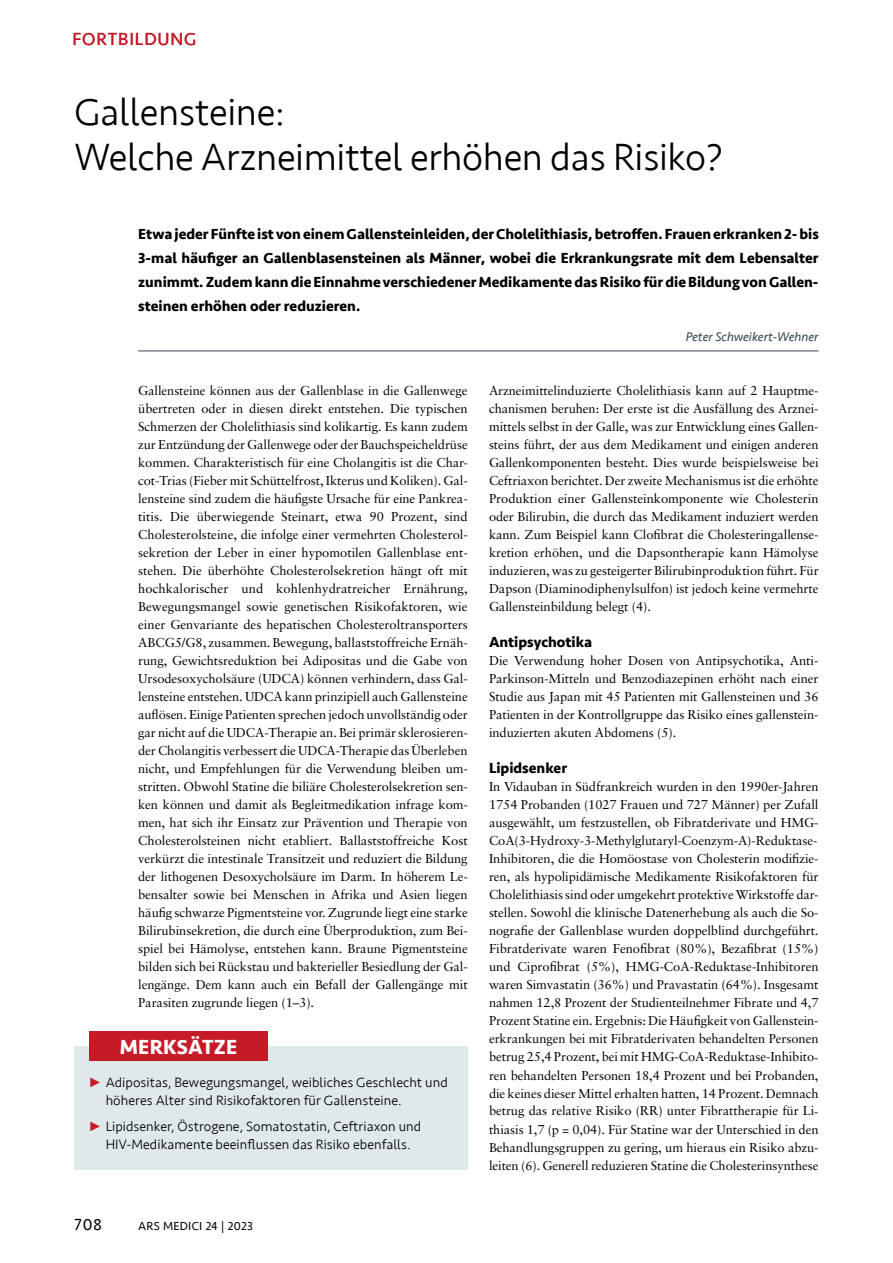
<style>
.page{position:relative;width:893px;height:1263px;background:#fff}
.page>*{position:absolute;margin:0;border:0;box-sizing:border-box;transform-origin:0 0}
.t1{font:300 39px/45px "Seravek";letter-spacing:-.01em;color:#000}
.t2{font:700 21px "Seravek";letter-spacing:.01em;color:#fff}
.t3{font:18px "Seravek";letter-spacing:.05em;color:#c61a27}
.t4{font:16.5px "Seravek";color:#000}
.t5{font:700 15px/24px "Seravek";color:#000;text-align:justify}
.t6{font:300 13.95px/18px "Seravek";letter-spacing:.005em;color:#000}
.t7{font:12.9px/18px "Sabon";letter-spacing:-.005em;color:#000;text-align:justify}
.t8{font:italic 12.9px "Seravek";color:#374b55}
.t9{font:12px "Seravek";letter-spacing:.02em;color:#000}
</style>
<div class="page">
<hr style="left:138px;top:351px;width:681px;height:1px;background:#374b55">
<div style="left:74px;top:1046px;width:394px;height:123px;background:#e1e8ec"></div>
<div style="left:89px;top:1031px;width:179px;height:30px;background:#c61a27"></div>
<h3 class="t3" style="left:72px;top:25px;width:126px">FORTBILDUNG</h3>
<h1 class="t1" style="left:74px;top:91px;width:650px">Gallensteine:<br>Welche Arzneimittel erhöhen das Risiko?</h1>
<p class="t5" style="left:138px;top:222px;width:682px">Etwa jeder Fünfte ist von einem Gallensteinleiden, der Cholelithiasis, betroffen. Frauen erkranken 2- bis 3-mal häufiger an Gallenblasensteinen als Männer, wobei die Erkrankungsrate mit dem Lebensalter zunimmt. Zudem kann die Einnahme verschiedener Medikamente das Risiko für die Bildung von Gallen&shy;steinen erhöhen oder reduzieren.</p>
<p class="t8" style="left:686px;top:327px;width:134px">Peter Schweikert-Wehner</p>
<p class="t7" style="left:138px;top:382px;width:331px">Gallensteine können aus der Gallenblase in die Gallenwege übertreten oder in diesen direkt entstehen. Die typischen Schmerzen der Cholelithiasis sind kolikartig. Es kann zudem zur Entzündung der Gallenwege oder der Bauchspeicheldrüse kommen. Charakteristisch für eine Cholangitis ist die Char&shy;cot-Trias (Fieber mit Schüttelfrost, Ikterus und Koliken). Gal&shy;lensteine sind zudem die häufigste Ursache für eine Pankrea&shy;titis. Die überwiegende Steinart, etwa 90 Prozent, sind Cholesterolsteine, die infolge einer vermehrten Cholesterol&shy;sekretion der Leber in einer hypomotilen Gallenblase ent&shy;stehen. Die überhöhte Cholesterolsekretion hängt oft mit hochkalorischer und kohlenhydratreicher Ernährung, Bewegungsmangel sowie genetischen Risikofaktoren, wie einer Genvariante des hepatischen Cholesteroltransporters ABCG5/G8, zusammen. Bewegung, ballaststoffreiche Ernäh&shy;rung, Gewichtsreduktion bei Adipositas und die Gabe von Ursodesoxycholsäure (UDCA) können verhindern, dass Gal&shy;lensteine entstehen. UDCA kann prinzipiell auch Gallensteine auflösen. Einige Patienten sprechen jedoch unvollständig oder gar nicht auf die UDCA-Therapie an. Bei primär sklerosieren&shy;der Cholangitis verbessert die UDCA-Therapie das Überleben nicht, und Empfehlungen für die Verwendung bleiben um&shy;stritten. Obwohl Statine die biliäre Cholesterolsekretion sen&shy;ken können und damit als Begleitmedikation infrage kom&shy;men, hat sich ihr Einsatz zur Prävention und Therapie von Cholesterolsteinen nicht etabliert. Ballaststoffreiche Kost verkürzt die intestinale Transitzeit und reduziert die Bildung der lithogenen Desoxycholsäure im Darm. In höherem Le&shy;bensalter sowie bei Menschen in Afrika und Asien liegen häufig schwarze Pigmentsteine vor. Zugrunde liegt eine starke Bilirubinsekretion, die durch eine Überproduktion, zum Bei&shy;spiel bei Hämolyse, entstehen kann. Braune Pigmentsteine bilden sich bei Rückstau und bakterieller Besiedlung der Gal&shy;lengänge. Dem kann auch ein Befall der Gallengänge mit Parasiten zugrunde liegen (1–3).</p>
<p class="t7" style="left:489px;top:382px;width:331px">Arzneimittelinduzierte Cholelithiasis kann auf 2 Hauptme&shy;chanismen beruhen: Der erste ist die Ausfällung des Arznei&shy;mittels selbst in der Galle, was zur Entwicklung eines Gallen&shy;steins führt, der aus dem Medikament und einigen anderen Gallenkomponenten besteht. Dies wurde beispielsweise bei Ceftriaxon berichtet. Der zweite Mechanismus ist die erhöhte Produktion einer Gallensteinkomponente wie Cholesterin oder Bilirubin, die durch das Medikament induziert werden kann. Zum Beispiel kann Clofibrat die Cholesteringallense&shy;kretion erhöhen, und die Dapsontherapie kann Hämolyse induzieren, was zu gesteigerter Bilirubinproduktion führt. Für Dapson (Diaminodiphenylsulfon) ist jedoch keine vermehrte Gallensteinbildung belegt (4).</p>
<p class="t5" style="left:489px;top:630px;width:105px">Antipsychotika</p>
<p class="t7" style="left:489px;top:652px;width:331px">Die Verwendung hoher Dosen von Antipsychotika, Anti-Parkinson-Mitteln und Benzodiazepinen erhöht nach einer Studie aus Japan mit 45 Patienten mit Gallensteinen und 36<br>Patienten in der Kontrollgruppe das Risiko eines gallenstein&shy;induzierten akuten Abdomens (5).</p>
<p class="t5" style="left:489px;top:756px;width:80px">Lipidsenker</p>
<p class="t7" style="left:489px;top:778px;width:331px">In Vidauban in Südfrankreich wurden in den 1990er-Jahren 1754 Probanden (1027 Frauen und 727 Männer) per Zufall ausgewählt, um festzustellen, ob Fibratderivate und HMG-CoA(3-Hydroxy-3-Methylglutaryl-Coenzym-A)-Reduktase-Inhibitoren, die die Homöostase von Cholesterin modifizie&shy;ren, als hypolipidämische Medikamente Risikofaktoren für Cholelithiasis sind oder umgekehrt protektive Wirkstoffe dar&shy;stellen. Sowohl die klinische Datenerhebung als auch die So&shy;nografie der Gallenblase wurden doppelblind durchgeführt.<br>Fibratderivate waren Fenofibrat (80%), Bezafibrat (15%) und Ciprofibrat (5%), HMG-CoA-Reduktase-Inhibitoren waren Simvastatin (36%) und Pravastatin (64%). Insgesamt nahmen 12,8 Prozent der Studienteilnehmer Fibrate und 4,7<br>Prozent Statine ein. Ergebnis: Die Häufigkeit von Gallenstein&shy;erkrankungen bei mit Fibratderivaten behandelten Personen betrug 25,4 Prozent, bei mit HMG-CoA-Reduktase-Inhibito&shy;ren behandelten Personen 18,4 Prozent und bei Probanden, die keines dieser Mittel erhalten hatten, 14 Prozent. Demnach betrug das relative Risiko (RR) unter Fibrattherapie für Li&shy;thiasis 1,7 (p = 0,04). Für Statine war der Unterschied in den Behandlungsgruppen zu gering, um hieraus ein Risiko abzu&shy;leiten (6). Generell reduzieren Statine die Cholesterinsynthese</p>
<h2 class="t2" style="left:120px;top:1030px;width:119px">MERKSÄTZE</h2>
<p class="t6" style="left:106px;top:1073px;width:344px">Adipositas, Bewegungsmangel, weibliches Geschlecht und höheres Alter sind Risikofaktoren für Gallensteine.</p>
<p class="t6" style="left:106px;top:1118px;width:317px">Lipidsenker, Östrogene, Somatostatin, Ceftriaxon und<br>HIV-Medikamente beeinflussen das Risiko ebenfalls.</p>
<p class="t4" style="left:74px;top:1212px;width:29px">708</p>
<p class="t9" style="left:138px;top:1217px;width:116px">ARS MEDICI 24 | 2023</p>
</div>
